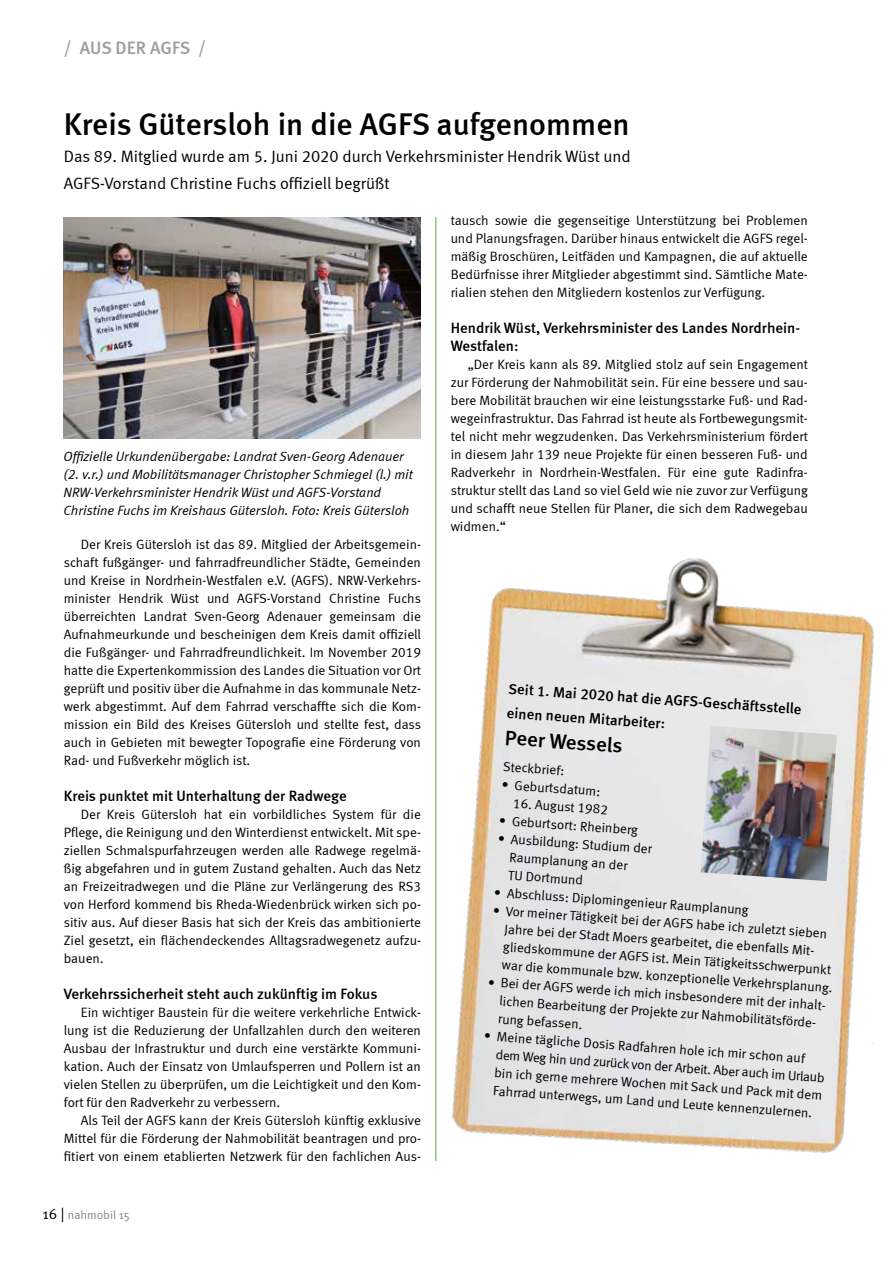
<style>
.page{position:relative;width:893px;height:1263px;background:#fff}
.page>*{position:absolute;margin:0;border:0;box-sizing:border-box;transform-origin:0 0}
.t1{font:31.5px "Meta Medium LF";color:#000}
.t2{font:21px "Meta Medium LF";color:#000}
.t3{font:500 18px "Meta";color:#9d9d9c}
.t4{font:16.5px/27px "Meta Normal LF";color:#000}
.t5{font:15px/18px "Meta Medium LF";color:#000}
.t6{font:13.5px/18px "Meta Normal LF";color:#000;text-align:justify}
.t7{font:italic 13.5px/18px "Meta Normal LF";color:#000}
.t8{font:12px "Meta Normal";letter-spacing:-.005em;color:#878787}
.s1{font-size:15px;color:#000}
</style>
<div class="page">
<img style="left:64px;top:217px;width:357px;height:221px">
<img style="left:435px;top:533px;width:439px;height:628px">
<img style="left:701px;top:726px;width:136px;height:155px">
<hr style="left:436px;top:217px;width:1px;height:944px;background:#52ae32">
<h3 class="t3" style="left:64px;top:37px;width:144px">/ AUS DER AGFS /</h3>
<h1 class="t1" style="left:64px;top:106px;width:567px">Kreis Gütersloh in die AGFS aufgenommen</h1>
<p class="t4" style="left:64px;top:143px;width:568px">Das 89. Mitglied wurde am 5. Juni 2020 durch Verkehrsminister Hendrik Wüst und<br>AGFS-Vorstand Christine Fuchs offiziell begrüßt</p>
<p class="t7" style="left:64px;top:448px;width:351px">Offizielle Urkundenübergabe: Landrat Sven-Georg Adenauer (2. v.r.) und Mobilitätsmanager Christopher Schmiegel (l.) mit NRW-Verkehrsminister Hendrik Wüst und AGFS-Vorstand Christine Fuchs im Kreishaus Gütersloh. Foto: Kreis Gütersloh</p>
<p class="t6" style="left:64px;top:535px;width:359px;text-indent:17px">Der Kreis Gütersloh ist das 89. Mitglied der Arbeitsgemein&shy;schaft fußgänger- und fahrradfreundlicher Städte, Gemeinden und Kreise in Nordrhein-Westfalen e.V. (AGFS). NRW-Verkehrs&shy;minister Hendrik Wüst und AGFS-Vorstand Christine Fuchs überreichten Landrat Sven-Georg Adenauer gemeinsam die Aufnahmeurkunde und bescheinigen dem Kreis damit offiziell die Fußgänger- und Fahrradfreundlichkeit. Im November 2019 hatte die Expertenkommission des Landes die Situation vor Ort geprüft und positiv über die Aufnahme in das kommunale Netz&shy;werk abgestimmt. Auf dem Fahrrad verschaffte sich die Kom&shy;mission ein Bild des Kreises Gütersloh und stellte fest, dass auch in Gebieten mit bewegter Topografie eine Förderung von Rad- und Fußverkehr möglich ist.</p>
<p class="t5" style="left:64px;top:787px;width:284px">Kreis punktet mit Unterhaltung der Radwege</p>
<p class="t6" style="left:64px;top:805px;width:359px;text-indent:17px">Der Kreis Gütersloh hat ein vorbildliches System für die Pflege, die Reinigung und den Winterdienst entwickelt. Mit spe&shy;ziellen Schmalspurfahrzeugen werden alle Radwege regelmä&shy;ßig abgefahren und in gutem Zustand gehalten. Auch das Netz an Freizeitradwegen und die Pläne zur Verlängerung des RS3 von Herford kommend bis Rheda-Wiedenbrück wirken sich po&shy;sitiv aus. Auf dieser Basis hat sich der Kreis das ambitionierte Ziel gesetzt, ein flächendeckendes Alltagsradwegenetz aufzu&shy;bauen.</p>
<p class="t5" style="left:64px;top:985px;width:315px">Verkehrssicherheit steht auch zukünftig im Fokus</p>
<p class="t6" style="left:64px;top:1003px;width:359px;text-indent:17px">Ein wichtiger Baustein für die weitere verkehrliche Entwick&shy;lung ist die Reduzierung der Unfallzahlen durch den weiteren Ausbau der Infrastruktur und durch eine verstärkte Kommuni&shy;kation. Auch der Einsatz von Umlaufsperren und Pollern ist an vielen Stellen zu überprüfen, um die Leichtigkeit und den Kom&shy;fort für den Radverkehr zu verbessern.</p>
<p class="t6" style="left:64px;top:1111px;width:359px;text-indent:17px">Als Teil der AGFS kann der Kreis Gütersloh künftig exklusive Mittel für die Förderung der Nahmobilität beantragen und pro&shy;fitiert von einem etablierten Netzwerk für den fachlichen Aus-</p>
<p class="t8" style="left:43px;top:1208px;width:89px"><span class="s1">16 |</span> nahmobil 15</p>
<p class="t6" style="left:451px;top:211px;width:359px">tausch sowie die gegenseitige Unterstützung bei Problemen und Planungsfragen. Darüber hinaus entwickelt die AGFS regel&shy;mäßig Broschüren, Leitfäden und Kampagnen, die auf aktuelle Bedürfnisse ihrer Mitglieder abgestimmt sind. Sämtliche Mate&shy;rialien stehen den Mitgliedern kostenlos zur Verfügung.</p>
<p class="t5" style="left:451px;top:319px;width:351px">Hendrik Wüst, Verkehrsminister des Landes Nordrhein-<br>Westfalen:</p>
<p class="t6" style="left:451px;top:355px;width:359px;text-indent:17px">„Der Kreis kann als 89. Mitglied stolz auf sein Engagement zur Förderung der Nahmobilität sein. Für eine bessere und sau&shy;bere Mobilität brauchen wir eine leistungsstarke Fuß- und Rad&shy;wegeinfrastruktur. Das Fahrrad ist heute als Fortbewegungsmit&shy;tel nicht mehr wegzudenken. Das Verkehrsministerium fördert in diesem Jahr 139 neue Projekte für einen besseren Fuß- und Radverkehr in Nordrhein-Westfalen. Für eine gute Radinfra&shy;struktur stellt das Land so viel Geld wie nie zuvor zur Verfügung und schafft neue Stellen für Planer, die sich dem Radwegebau widmen.“</p>
<p class="t5" style="left:509px;top:676px;width:295px;line-height:24px;rotate:4deg">Seit 1. Mai 2020 hat die AGFS-Geschäftsstelle einen neuen Mitarbeiter:</p>
<h2 class="t2" style="left:506px;top:725px;width:119px;rotate:4deg">Peer Wessels</h2>
<p class="t6" style="left:504px;top:757px;width:63px;rotate:4deg">Steckbrief:</p>
<p class="t6" style="left:502px;top:775px;width:100px;rotate:4deg">• Geburtsdatum:</p>
<p class="t6" style="left:514px;top:794px;width:96px;rotate:4deg">16. August 1982</p>
<p class="t6" style="left:500px;top:811px;width:141px;rotate:4deg">• Geburtsort: Rheinberg</p>
<p class="t6" style="left:511px;top:830px;width:143px;text-align:left;text-indent:-13px;rotate:4deg">• Ausbildung: Studium der<br>Raumplanung an der<br>TU Dortmund</p>
<p class="t6" style="left:495px;top:883px;width:256px;rotate:4deg">• Abschluss: Diplomingenieur Raumplanung</p>
<p class="t6" style="left:506px;top:902px;width:333px;text-align:left;text-indent:-13px;rotate:4deg">• Vor meiner Tätigkeit bei der AGFS habe ich zuletzt sieben Jahre bei der Stadt Moers gearbeitet, die ebenfalls Mit&shy;gliedskommune der AGFS ist. Mein Tätigkeitsschwerpunkt war die kommunale bzw. konzeptionelle Verkehrsplanung.</p>
<p class="t6" style="left:501px;top:973px;width:330px;text-align:left;text-indent:-13px;rotate:4deg">• Bei der AGFS werde ich mich insbesondere mit der inhalt&shy;lichen Bearbeitung der Projekte zur Nahmobilitätsförde&shy;rung befassen.</p>
<p class="t6" style="left:498px;top:1027px;width:331px;text-align:left;text-indent:-13px;rotate:4deg">• Meine tägliche Dosis Radfahren hole ich mir schon auf dem Weg hin und zurück von der Arbeit. Aber auch im Urlaub bin ich gerne mehrere Wochen mit Sack und Pack mit dem Fahrrad unterwegs, um Land und Leute kennenzulernen.</p>
</div>
